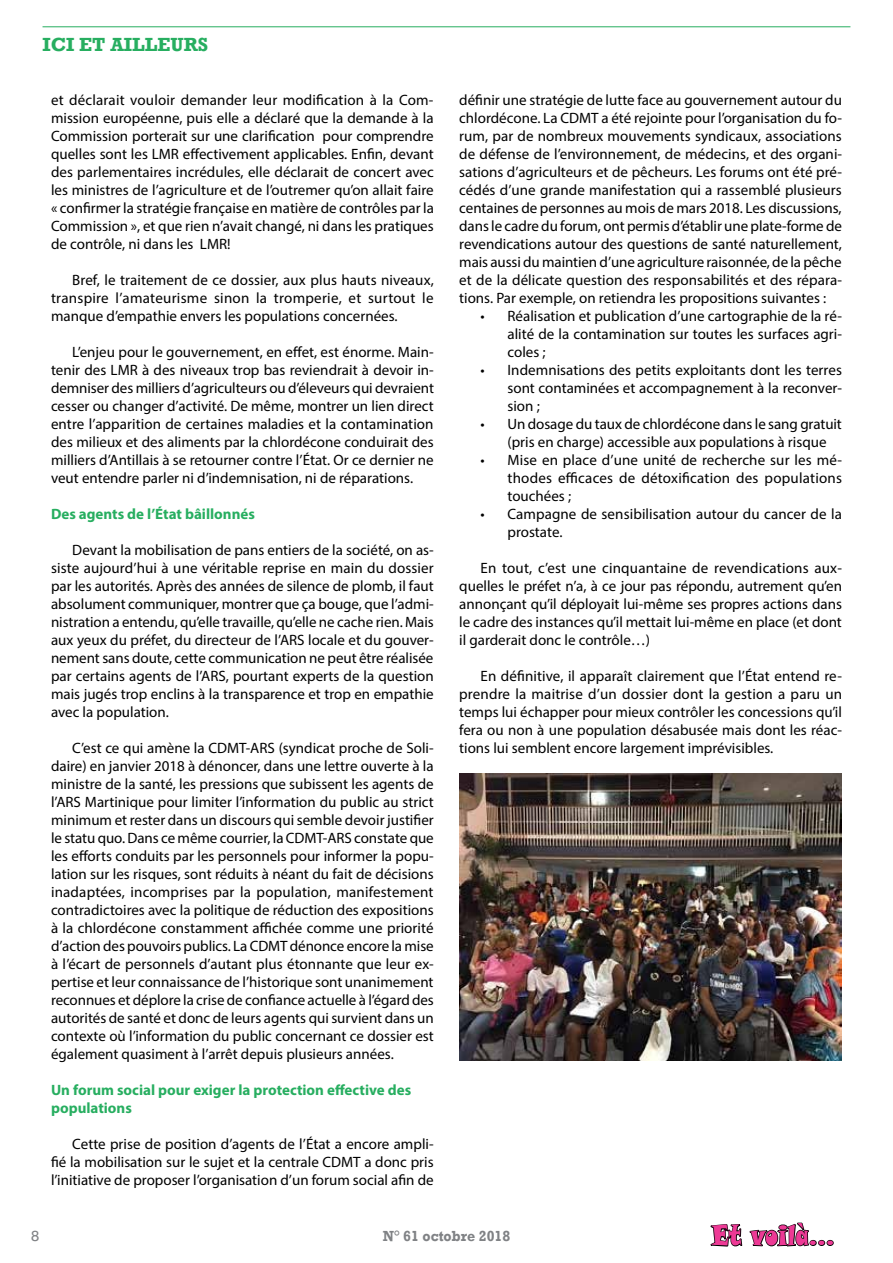
<style>
.page{position:relative;width:893px;height:1263px;background:#fff}
.page>*{position:absolute;margin:0;border:0;box-sizing:border-box;transform-origin:0 0}
.t1{font:28.2px "Snap ITC";letter-spacing:.01em;color:#ed3995;scale:.73 1}
.t2{font:700 19.5px "Rockwell";color:#27ae60}
.t3{font:15px/18px "Myriad Pro";color:#000;text-align:justify}
.t4{font:700 15px/18px "Myriad Pro";color:#27ae60}
.t5{font:700 15px "Rockwell";color:#808285;scale:.95 1}
.t6{font:15px "Rockwell";color:#808285}
</style>
<div class="page">
<svg style="left:710px;top:1222px;width:124px;height:25px"></svg>
<hr style="left:43px;top:27px;width:807px;height:1px;background:#27ae60">
<img style="left:460px;top:774px;width:381px;height:286px">
<h2 class="t2" style="left:43px;top:33px;width:166px">ICI ET AILLEURS</h2>
<p class="t3" style="left:51px;top:91px;width:384px">et déclarait vouloir demander leur modification à la Com&shy;mission européenne, puis elle a déclaré que la demande à la Commission porterait sur une clarification pour comprendre quelles sont les LMR effectivement applicables. Enfin, devant des parlementaires incrédules, elle déclarait de concert avec les ministres de l’agriculture et de l’outremer qu’on allait faire « confirmer la stratégie française en matière de contrôles par la Commission », et que rien n’avait changé, ni dans les pratiques de contrôle, ni dans les LMR!</p>
<p class="t3" style="left:51px;top:271px;width:384px;text-indent:21px">Bref, le traitement de ce dossier, aux plus hauts niveaux, transpire l’amateurisme sinon la tromperie, et surtout le manque d’empathie envers les populations concernées.</p>
<p class="t3" style="left:51px;top:343px;width:384px;text-indent:21px">L’enjeu pour le gouvernement, en effet, est énorme. Main&shy;tenir des LMR à des niveaux trop bas reviendrait à devoir in&shy;demniser des milliers d’agriculteurs ou d’éleveurs qui devraient cesser ou changer d’activité. De même, montrer un lien direct entre l’apparition de certaines maladies et la contamination des milieux et des aliments par la chlordécone conduirait des milliers d’Antillais à se retourner contre l’État. Or ce dernier ne veut entendre parler ni d’indemnisation, ni de réparations.</p>
<p class="t4" style="left:51px;top:504px;width:205px">Des agents de l’État bâillonnés</p>
<p class="t3" style="left:51px;top:541px;width:384px;text-indent:21px">Devant la mobilisation de pans entiers de la société, on as&shy;siste aujourd’hui à une véritable reprise en main du dossier par les autorités. Après des années de silence de plomb, il faut absolument communiquer, montrer que ça bouge, que l’admi&shy;nistration a entendu, qu’elle travaille, qu’elle ne cache rien. Mais aux yeux du préfet, du directeur de l’ARS locale et du gouver&shy;nement sans doute, cette communication ne peut être réalisée par certains agents de l’ARS, pourtant experts de la question mais jugés trop enclins à la transparence et trop en empathie avec la population.</p>
<p class="t3" style="left:51px;top:739px;width:384px;text-indent:21px">C’est ce qui amène la CDMT-ARS (syndicat proche de Soli&shy;daire) en janvier 2018 à dénoncer, dans une lettre ouverte à la ministre de la santé, les pressions que subissent les agents de l’ARS Martinique pour limiter l’information du public au strict minimum et rester dans un discours qui semble devoir justifier le statu quo. Dans ce même courrier, la CDMT-ARS constate que les efforts conduits par les personnels pour informer la popu&shy;lation sur les risques, sont réduits à néant du fait de décisions inadaptées, incomprises par la population, manifestement contradictoires avec la politique de réduction des expositions à la chlordécone constamment affichée comme une priorité d’action des pouvoirs publics. La CDMT dénonce encore la mise à l’écart de personnels d’autant plus étonnante que leur ex&shy;pertise et leur connaissance de l’historique sont unanimement reconnues et déplore la crise de confiance actuelle à l’égard des autorités de santé et donc de leurs agents qui survient dans un contexte où l’information du public concernant ce dossier est également quasiment à l’arrêt depuis plusieurs années.</p>
<p class="t4" style="left:51px;top:1080px;width:362px">Un forum social pour exiger la protection effective des populations</p>
<p class="t3" style="left:51px;top:1135px;width:384px;text-indent:21px">Cette prise de position d’agents de l’État a encore ampli&shy;fié la mobilisation sur le sujet et la centrale CDMT a donc pris l’initiative de proposer l’organisation d’un forum social afin de</p>
<p class="t3" style="left:459px;top:91px;width:384px">définir une stratégie de lutte face au gouvernement autour du chlordécone. La CDMT a été rejointe pour l’organisation du fo&shy;rum, par de nombreux mouvements syndicaux, associations de défense de l’environnement, de médecins, et des organi&shy;sations d’agriculteurs et de pêcheurs. Les forums ont été pré&shy;cédés d’une grande manifestation qui a rassemblé plusieurs centaines de personnes au mois de mars 2018. Les discussions, dans le cadre du forum, ont permis d’établir une plate-forme de revendications autour des questions de santé naturellement, mais aussi du maintien d’une agriculture raisonnée, de la pêche et de la délicate question des responsabilités et des répara&shy;tions. Par exemple, on retiendra les propositions suivantes :</p>
<p class="t3" style="left:507px;top:307px;width:336px;text-indent:-27px">• Réalisation et publication d’une cartographie de la ré&shy;alité de la contamination sur toutes les surfaces agri&shy;coles ;</p>
<p class="t3" style="left:507px;top:361px;width:336px;text-indent:-27px">• Indemnisations des petits exploitants dont les terres sont contaminées et accompagnement à la reconver&shy;sion ;</p>
<p class="t3" style="left:507px;top:415px;width:336px;text-indent:-27px">• Un dosage du taux de chlordécone dans le sang gratuit (pris en charge) accessible aux populations à risque</p>
<p class="t3" style="left:507px;top:451px;width:336px;text-indent:-27px">• Mise en place d’une unité de recherche sur les mé&shy;thodes efficaces de détoxification des populations touchées ;</p>
<p class="t3" style="left:507px;top:505px;width:336px;text-indent:-27px">• Campagne de sensibilisation autour du cancer de la prostate.</p>
<p class="t3" style="left:459px;top:559px;width:384px;text-indent:21px">En tout, c’est une cinquantaine de revendications aux&shy;quelles le préfet n’a, à ce jour pas répondu, autrement qu’en annonçant qu’il déployait lui-même ses propres actions dans le cadre des instances qu’il mettait lui-même en place (et dont il garderait donc le contrôle…)</p>
<p class="t3" style="left:459px;top:667px;width:384px;text-indent:21px">En définitive, il apparaît clairement que l’État entend re&shy;prendre la maitrise d’un dossier dont la gestion a paru un temps lui échapper pour mieux contrôler les concessions qu’il fera ou non à une population désabusée mais dont les réac&shy;tions lui semblent encore largement imprévisibles.</p>
<p class="t6" style="left:31px;top:1227px;width:10px">8</p>
<p class="t5" style="left:383px;top:1227px;width:136px">N° 61 OCTOBRE 2018</p>
<h1 class="t1" style="left:712px;top:1217px;width:169px">Et voilà...</h1>
</div>
